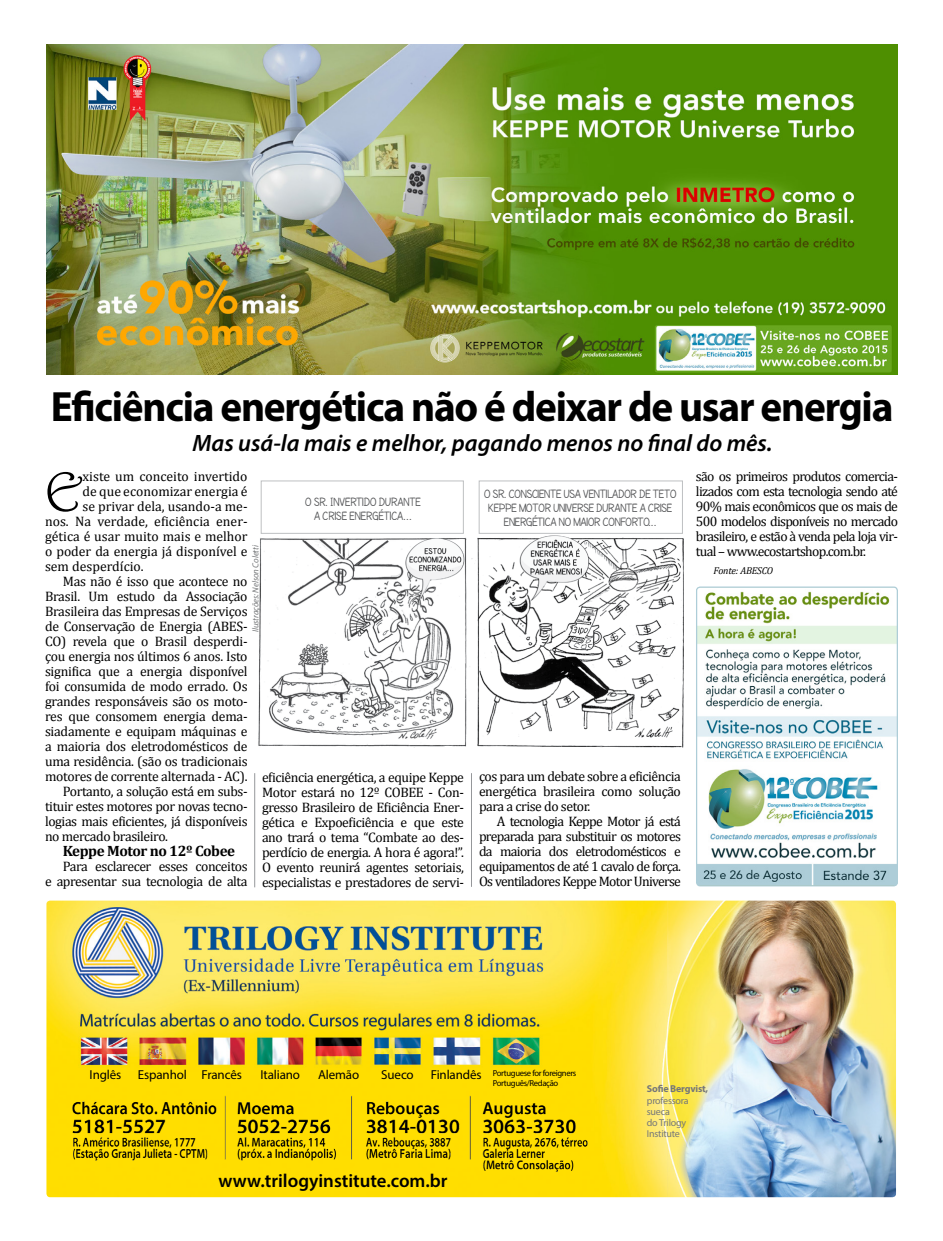
<style>
.page{position:relative;width:943px;height:1241px;background:#fff}
.page>*{position:absolute;margin:0;border:0;box-sizing:border-box;transform-origin:0 0}
.t1{font:55.75px "Harrington";color:#000}
.t2{font:700 42.5px "Myriad Pro";letter-spacing:-.03em;color:#000}
.t3{font:italic 600 23.75px "Myriad Pro";color:#000}
.t4{font:600 18.75px "Myriad Pro";color:#000}
.t5{font:700 15px "Cambria";letter-spacing:-.03em;color:#000}
.t6{font:13.75px/15px "Cambria";letter-spacing:-.02em;color:#000;text-align:justify}
.t7{font:13.75px "Cambria";color:#000}
.t8{font:13px "Myriad Pro";letter-spacing:-.01em;color:#000}
.t9{font:12.5px/13.8px "SF Cartoonist Hand SC";letter-spacing:-.01em;color:#515254;text-align:center}
.t10{font:10px/11.2px "Myriad Pro";letter-spacing:-.02em;color:#757779}
.t11{font:700 10px "Myriad Pro";letter-spacing:-.02em;color:#757779}
.t12{font:italic 10px "Cambria";letter-spacing:-.02em;color:#000}
.t13{font:italic 8.75px "Myriad Pro";letter-spacing:-.01em;color:#757779}
.t14{font:8.62px/9.4px "Myriad Pro";letter-spacing:-.04em;color:#000}
.s1{font-size:13px}
</style>
<div class="page">
<img style="left:46px;top:900px;width:850px;height:296px">
<img style="left:68px;top:1090px;width:527px;height:82px">
<hr style="left:471px;top:773px;width:1px;height:113px;background:#95979a">
<hr style="left:254px;top:773px;width:1px;height:114px;background:#95979a">
<img style="left:46px;top:45px;width:852px;height:329px">
<img style="left:696px;top:588px;width:200px;height:297px">
<div style="left:696px;top:586px;width:202px;height:300px;border:1px solid #adcdd8;border-radius:4px"></div>
<img style="left:258px;top:537px;width:209px;height:210px">
<img style="left:471px;top:532px;width:212px;height:216px">
<div style="left:261px;top:480px;width:202px;height:53px;border:1px solid #bec0c2"></div>
<div style="left:479px;top:480px;width:203px;height:53px;border:1px solid #bec0c2"></div>
<h2 class="t2" style="left:51px;top:379px;width:844px">Eficiência energética não é deixar de usar energia</h2>
<h3 class="t3" style="left:192px;top:427px;width:581px">Mas usá-la mais e melhor, pagando menos no final do mês.</h3>
<h1 class="t1" style="left:45px;top:458px;width:39px">E</h1>
<p class="t7" style="left:83px;top:468px;width:166px">xiste um conceito invertido</p>
<p class="t7" style="left:83px;top:483px;width:166px">de que economizar energia é</p>
<p class="t7" style="left:83px;top:498px;width:166px">se privar dela, usando-a me-</p>
<p class="t7" style="left:45px;top:513px;width:204px">nos. Na verdade, eficiência ener-</p>
<p class="t7" style="left:45px;top:528px;width:204px">gética é usar muito mais e melhor</p>
<p class="t7" style="left:45px;top:543px;width:204px">o poder da energia já disponível e</p>
<p class="t7" style="left:45px;top:558px;width:100px">sem desperdício.</p>
<p class="t6" style="left:63px;top:573px;width:186px">Mas não é isso que acontece no</p>
<p class="t6" style="left:45px;top:588px;width:204px">Brasil. Um estudo da Associação</p>
<p class="t6" style="left:45px;top:603px;width:204px">Brasileira das Empresas de Serviços</p>
<p class="t6" style="left:45px;top:618px;width:204px">de Conservação de Energia (ABES-</p>
<p class="t6" style="left:45px;top:633px;width:204px">CO) revela que o Brasil desperdi-</p>
<p class="t6" style="left:45px;top:648px;width:204px">çou energia nos últimos 6 anos. Isto</p>
<p class="t6" style="left:45px;top:663px;width:204px">significa que a energia disponível</p>
<p class="t6" style="left:45px;top:678px;width:204px">foi consumida de modo errado. Os</p>
<p class="t6" style="left:45px;top:693px;width:204px">grandes responsáveis são os moto-</p>
<p class="t6" style="left:45px;top:708px;width:204px">res que consomem energia dema-</p>
<p class="t6" style="left:45px;top:723px;width:204px">siadamente e equipam máquinas e</p>
<p class="t6" style="left:45px;top:738px;width:204px">a maioria dos eletrodomésticos de</p>
<p class="t6" style="left:45px;top:753px;width:204px">uma residência. (são os tradicionais</p>
<p class="t6" style="left:45px;top:768px;width:204px">motores de corrente alternada - AC).</p>
<p class="t6" style="left:63px;top:783px;width:186px">Portanto, a solução está em subs-</p>
<p class="t6" style="left:45px;top:798px;width:204px">tituir estes motores por novas tecno-</p>
<p class="t6" style="left:45px;top:813px;width:204px">logias mais eficientes, já disponíveis</p>
<p class="t6" style="left:45px;top:828px;width:124px">no mercado brasileiro.</p>
<p class="t5" style="left:63px;top:840px;width:174px">Keppe Motor no 12º Cobee</p>
<p class="t6" style="left:45px;top:858px;width:204px;text-align:right">Para esclarecer esses conceitos<br>e apresentar sua tecnologia de alta</p>
<p class="t9" style="left:305px;top:494px;width:117px">O SR. INVERTIDO DURANTE<br>A CRISE ENERGÉTICA...</p>
<p class="t9" style="left:484px;top:486px;width:194px">O SR. CONSCIENTE USA VENTILADOR DE TETO<br>KEPPE MOTOR UNIVERSE DURANTE A CRISE<br>ENERGÉTICA NO MAIOR CONFORTO...</p>
<p class="t13" style="left:250px;top:632px;width:88px;rotate:-90deg">Ilustrações: Nelson Coletti</p>
<p class="t6" style="left:479px;top:769px;width:203px">ços para um debate sobre a eficiência energética brasileira como solução para a crise do setor.</p>
<p class="t6" style="left:479px;top:814px;width:203px;text-indent:18px">A tecnologia Keppe Motor já está preparada para substituir os motores da maioria dos eletrodomésticos e equipamentos de até 1 cavalo de força.<br>Os ventiladores Keppe Motor Universe</p>
<p class="t6" style="left:262px;top:769px;width:203px">eficiência energética, a equipe Keppe Motor estará no 12º COBEE - Con&shy;gresso Brasileiro de Eficiência Ener&shy;gética e Expoeficiência e que este ano trará o tema “Combate ao des&shy;perdício de energia. A hora é agora!”.<br>O evento reunirá agentes setoriais, especialistas e prestadores de servi-</p>
<p class="t6" style="left:696px;top:468px;width:203px">são os primeiros produtos comercia&shy;lizados com esta tecnologia sendo até 90% mais econômicos que os mais de 500 modelos disponíveis no mercado brasileiro, e estão à venda pela loja vir&shy;tual – www.ecostartshop.com.br.</p>
<p class="t12" style="left:713px;top:564px;width:61px">Fonte: ABESCO</p>
<p class="t8" style="left:90px;top:1066px;width:33px">Inglês</p>
<p class="t8" style="left:138px;top:1066px;width:105px">Espanhol Francês</p>
<p class="t8" style="left:260px;top:1066px;width:41px">Italiano</p>
<p class="t8" style="left:318px;top:1066px;width:43px">Alemão</p>
<p class="t8" style="left:381px;top:1066px;width:34px">Sueco</p>
<p class="t14" style="left:493px;top:1068px;width:85px;text-indent:-62px"><span class="s1">Finlandês</span> Portuguese for foreigners<br>Português/Redação</p>
<h3 class="t4" style="left:218px;top:1168px;width:230px">www.trilogyinstitute.com.br</h3>
<p class="t11" style="left:647px;top:1082px;width:63px">Sofie Bergvist,</p>
<p class="t10" style="left:647px;top:1094px;width:43px">professora sueca<br>do Trilogy<br>Institute</p>
</div>
